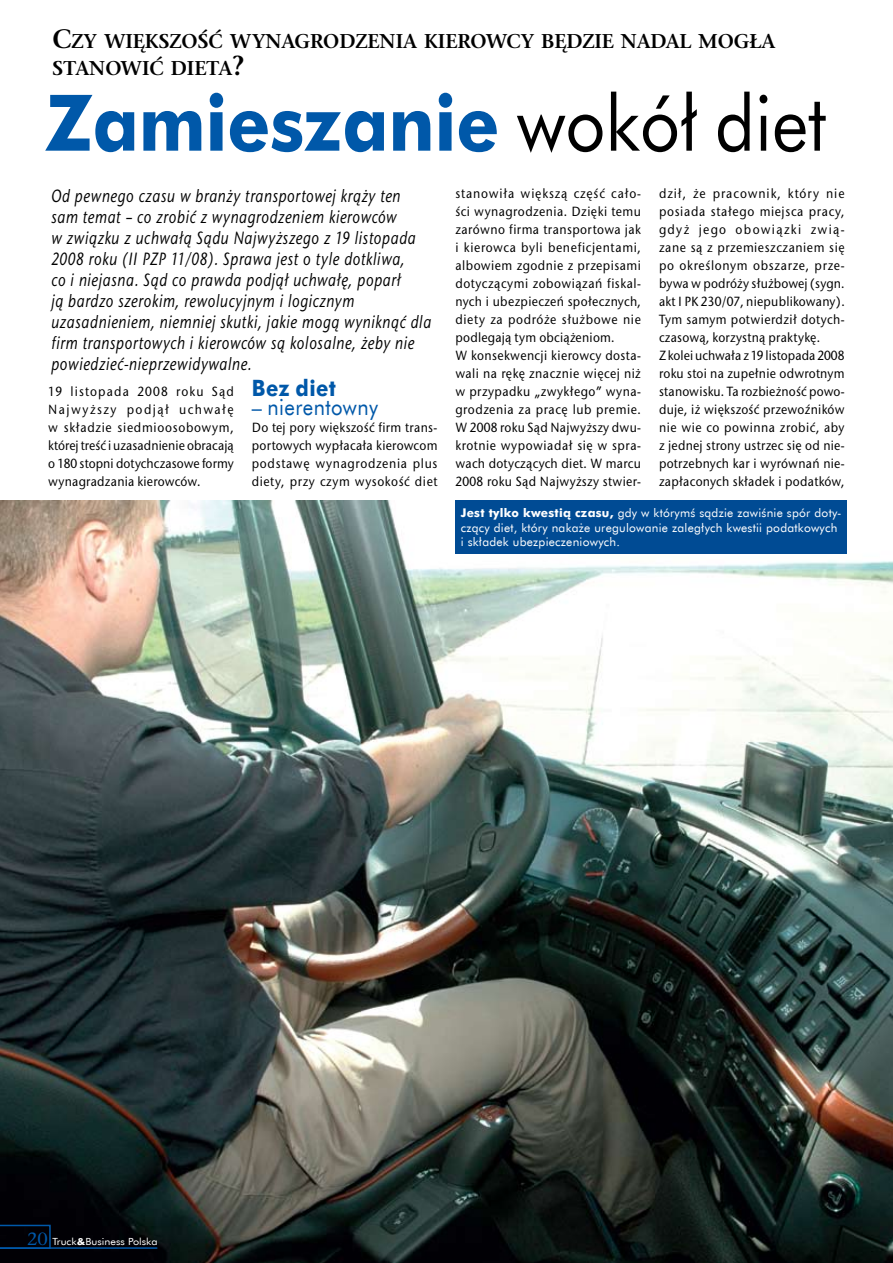
<style>
.page{position:relative;width:893px;height:1263px;background:#fff}
.page>*{position:absolute;margin:0;border:0;box-sizing:border-box;transform-origin:0 0}
.t1{font:700 78px "Futura EU";color:#0058a9;scale:.9 1}
.t2{font:22.5px "Futura EU";letter-spacing:.02em;color:#0058a9;scale:.9 1}
.t3{font:700 22.5px "Futura EU";color:#0058a9;scale:.9 1}
.t4{font:20.25px/27px "Stone Ser Itc TCE Semi";color:#000}
.t5{font:italic 500 18px/21px "Stone San Itc TCE";letter-spacing:.04em;color:#000;scale:.8 1}
.t6{font:500 13.5px/18px "Stone San Itc TCE";letter-spacing:.03em;color:#000;text-align:justify;scale:.9 1}
.t7{font:12px/14.4px "Futura EU";letter-spacing:.02em;color:#fff}
.t8{font:9.75px "Futura EU";color:#fff;scale:1.1 1}
.s1{font-size:27px}
.s2{font-weight:400;color:#000}
.s3{font-weight:700}
.s4{font-family:"Stone Ser Itc TCE";font-weight:500;font-size:18px;color:#0058a9}
</style>
<div class="page">
<img style="left:0;top:500px;width:893px;height:763px">
<svg style="left:0;top:1225px;width:51px;height:22px"></svg>
<hr style="left:0;top:1247px;width:157px;height:2px;background:#0058a9">
<div style="left:455px;top:500px;width:391px;height:54px;background:#004b94"></div>
<h3 class="t4" style="left:53px;top:29px;width:724px"><span class="s1">C</span>ZY WIĘKSZOŚĆ WYNAGRODZENIA KIEROWCY BĘDZIE NADAL MOGŁA<br>STANOWIĆ DIETA<span class="s1">?</span></h3>
<h1 class="t1" style="left:45px;top:74px;width:869px">Zamieszanie <span class="s2">wokół diet</span></h1>
<p class="t5" style="left:51px;top:186px;width:476px">Od pewnego czasu w branży transportowej krąży ten sam temat – co zrobić z wynagrodzeniem kierowców<br>w związku z uchwałą Sądu Najwyższego z 19 listopada 2008 roku (II PZP 11/08). Sprawa jest o tyle dotkliwa,<br>co i niejasna. Sąd co prawda podjął uchwałę, poparł<br>ją bardzo szerokim, rewolucyjnym i logicznym uzasadnieniem, niemniej skutki, jakie mogą wyniknąć dla firm transportowych i kierowców są kolosalne, żeby nie powiedzieć-nieprzewidywalne.</p>
<p class="t6" style="left:48px;top:383px;width:208px">19 listopada 2008 roku Sąd Najwyższy podjął uchwałę w składzie siedmioosobowym, której treść i uzasadnienie obracają o 180 stopni dotychczasowe formy wynagradzania kierowców.</p>
<h2 class="t3" style="left:252px;top:374px;width:95px">Bez diet</h2>
<h2 class="t2" style="left:252px;top:393px;width:142px">– nierentowny</h2>
<p class="t6" style="left:252px;top:419px;width:208px">Do tej pory większość firm trans&shy;portowych wypłacała kierowcom podstawę wynagrodzenia plus diety, przy czym wysokość diet</p>
<p class="t6" style="left:455px;top:185px;width:208px;text-align:left">stanowiła większą część cało&shy;ści wynagrodzenia. Dzięki temu zarówno firma transportowa jak i kierowca byli beneficjentami, albowiem zgodnie z przepisami dotyczącymi zobowiązań fiskal&shy;nych i ubezpieczeń społecznych, diety za podróże służbowe nie podlegają tym obciążeniom.<br>W konsekwencji kierowcy dosta&shy;wali na rękę znacznie więcej niż w przypadku „zwykłego” wyna&shy;grodzenia za pracę lub premie.<br>W 2008 roku Sąd Najwyższy dwu&shy;krotnie wypowiadał się w spra&shy;wach dotyczących diet. W marcu<br>2008 roku Sąd Najwyższy stwier-</p>
<p class="t6" style="left:659px;top:185px;width:208px;text-align:left">dził, że pracownik, który nie posiada stałego miejsca pracy, gdyż jego obowiązki zwią&shy;zane są z przemieszczaniem się po określonym obszarze, prze&shy;bywa w podróży służbowej (sygn. akt I PK 230/07, niepublikowany).<br>Tym samym potwierdził dotych&shy;czasową, korzystną praktykę.<br>Z kolei uchwała z 19 listopada 2008 roku stoi na zupełnie odwrotnym stanowisku. Ta rozbieżność powo&shy;duje, iż większość przewoźników nie wie co powinna zrobić, aby z jednej strony ustrzec się od nie&shy;potrzebnych kar i wyrównań nie&shy;zapłaconych składek i podatków,</p>
<p class="t7" style="left:461px;top:506px;width:382px"><span class="s3">Jest tylko kwestią czasu,</span> gdy w którymś sądzie zawiśnie spór doty&shy;czący diet, który nakaże uregulowanie zaległych kwestii podatkowych i składek ubezpieczeniowych.</p>
<p class="t8" style="left:27px;top:1235px;width:120px"><span class="s4">20</span> Truck<span class="s3">&amp;</span>Business Polska</p>
</div>
